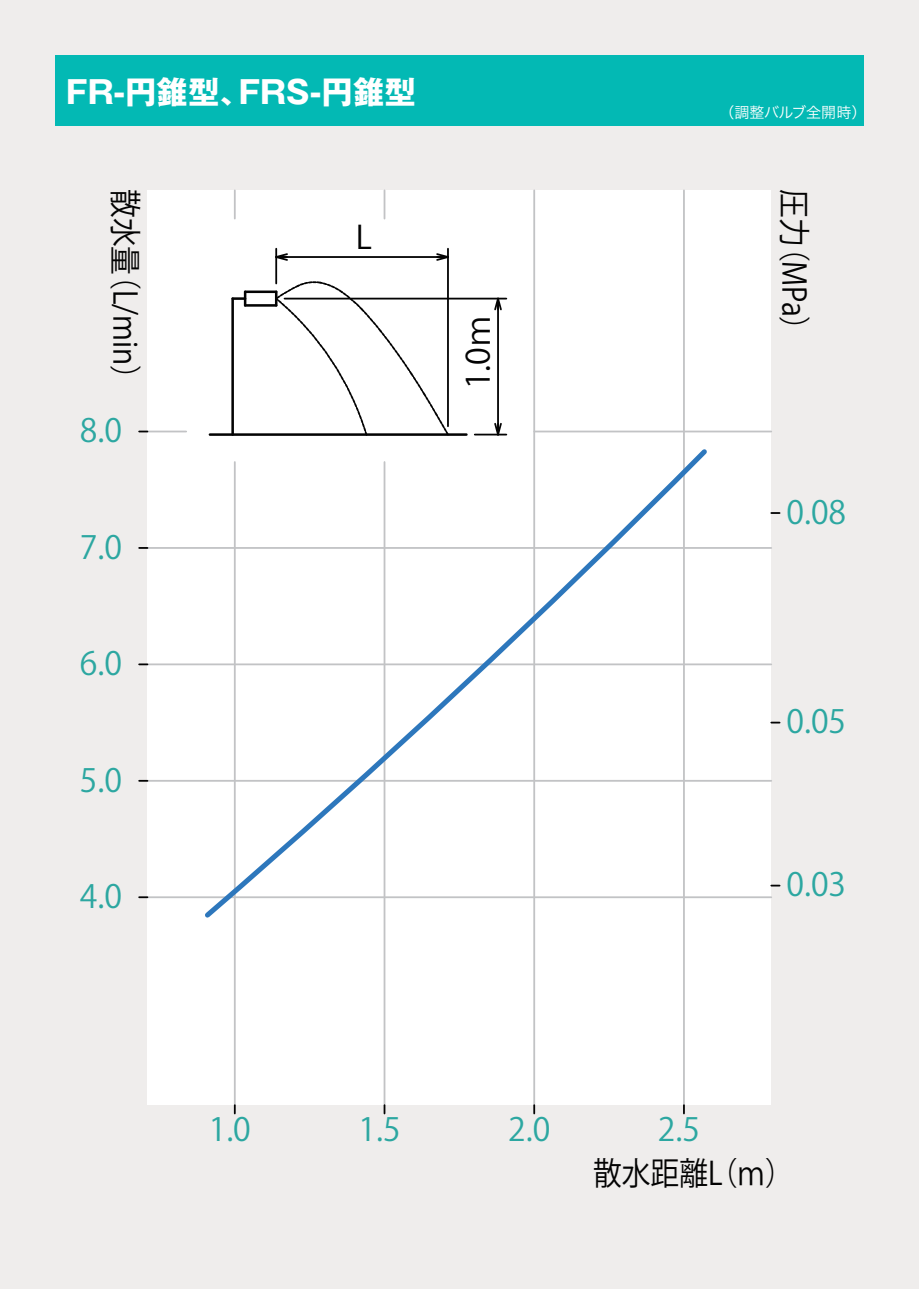
<style>
.page{position:relative;width:919px;height:1289px;background:#fff}
.page>*{position:absolute;margin:0;border:0;box-sizing:border-box;transform-origin:0 0}
.t1{font:31.95px "Koz Go Pr 6 N";color:#2ca7a1}
.t2{font:31.95px "Koz Go Pr 6 N";color:#030303;scale:.9 1}
.t3{font:31.95px "Koz Go Pr 6 N";color:#030303}
.t4{font:700 31.5px "Gothic MB101 Pro";color:#fff}
.t5{font:15px "Hira Kaku Pro N W3";letter-spacing:-.005em;color:#fff}
</style>
<div class="page">
<div style="left:0;top:0;width:918px;height:1288px;background:#efedec"></div>
<div style="left:55px;top:55px;width:808px;height:70px;background:#03b9b4"></div>
<div style="left:147px;top:190px;width:624px;height:915px;background:#fff"></div>
<hr style="left:234px;top:190px;width:2px;height:28px;background:#c2c3c5">
<hr style="left:234px;top:462px;width:2px;height:643px;background:#c2c3c5">
<hr style="left:147px;top:430px;width:39px;height:2px;background:#c2c3c5">
<hr style="left:533px;top:190px;width:2px;height:915px;background:#c2c3c5">
<hr style="left:147px;top:547px;width:624px;height:2px;background:#c2c3c5">
<hr style="left:147px;top:663px;width:624px;height:2px;background:#c2c3c5">
<hr style="left:147px;top:780px;width:624px;height:1px;background:#c2c3c5">
<hr style="left:147px;top:896px;width:624px;height:2px;background:#c2c3c5">
<hr style="left:383px;top:190px;width:2px;height:28px;background:#c2c3c5">
<hr style="left:383px;top:462px;width:2px;height:643px;background:#c2c3c5">
<hr style="left:534px;top:430px;width:237px;height:2px;background:#c2c3c5">
<hr style="left:683px;top:190px;width:1px;height:915px;background:#c2c3c5">
<svg style="left:234px;top:1105px;width:2px;height:8px"></svg>
<svg style="left:139px;top:896px;width:8px;height:2px"></svg>
<svg style="left:139px;top:663px;width:8px;height:2px"></svg>
<svg style="left:139px;top:547px;width:8px;height:2px"></svg>
<svg style="left:139px;top:430px;width:8px;height:2px"></svg>
<svg style="left:533px;top:1105px;width:2px;height:8px"></svg>
<svg style="left:383px;top:1105px;width:2px;height:8px"></svg>
<svg style="left:771px;top:512px;width:8px;height:2px"></svg>
<svg style="left:771px;top:884px;width:8px;height:2px"></svg>
<svg style="left:771px;top:721px;width:8px;height:2px"></svg>
<hr style="left:231px;top:298px;width:3px;height:136px;background:#030303">
<hr style="left:210px;top:433px;width:256px;height:3px;background:#030303">
<svg style="left:200px;top:444px;width:511px;height:478px"></svg>
<svg style="left:233px;top:292px;width:13px;height:13px"></svg>
<hr style="left:245px;top:290px;width:31px;height:3px;background:#030303">
<hr style="left:245px;top:304px;width:31px;height:3px;background:#030303">
<hr style="left:497px;top:298px;width:2px;height:136px;background:#030303">
<svg style="left:493px;top:421px;width:10px;height:15px"></svg>
<svg style="left:493px;top:297px;width:10px;height:15px"></svg>
<hr style="left:474px;top:433px;width:32px;height:2px;background:#030303">
<hr style="left:284px;top:298px;width:222px;height:1px;background:#030303">
<hr style="left:276px;top:256px;width:172px;height:2px;background:#030303">
<svg style="left:277px;top:252px;width:12px;height:10px"></svg>
<svg style="left:435px;top:253px;width:12px;height:8px"></svg>
<hr style="left:275px;top:249px;width:2px;height:34px;background:#030303">
<hr style="left:447px;top:249px;width:2px;height:177px;background:#030303">
<svg style="left:274px;top:280px;width:176px;height:156px"></svg>
<p class="t4" style="left:66px;top:65px;width:351px">FR-円錐型、FRS-円錐型</p>
<p class="t2" style="left:143px;top:189px;width:228px;rotate:90deg">散水量（L/min）</p>
<p class="t1" style="left:80px;top:412px;width:44px">8.0</p>
<p class="t1" style="left:80px;top:529px;width:44px">7.0</p>
<p class="t1" style="left:80px;top:645px;width:44px">6.0</p>
<p class="t1" style="left:80px;top:762px;width:44px">5.0</p>
<p class="t1" style="left:80px;top:878px;width:44px">4.0</p>
<p class="t3" style="left:356px;top:219px;width:18px">L</p>
<p class="t3" style="left:460px;top:389px;width:75px;rotate:-90deg">1.0ｍ</p>
<p class="t5" style="left:719px;top:99px;width:148px">（調整バルブ全開時）</p>
<p class="t2" style="left:812px;top:189px;width:175px;rotate:90deg">圧力（MPa）</p>
<p class="t1" style="left:786px;top:494px;width:61px">0.08</p>
<p class="t1" style="left:786px;top:703px;width:61px">0.05</p>
<p class="t1" style="left:786px;top:866px;width:61px">0.03</p>
<p class="t1" style="left:209px;top:1111px;width:44px">1.0</p>
<p class="t1" style="left:358px;top:1111px;width:44px">1.5</p>
<p class="t1" style="left:508px;top:1111px;width:44px">2.0</p>
<p class="t1" style="left:658px;top:1111px;width:44px">2.5</p>
<p class="t2" style="left:593px;top:1155px;width:224px">散水距離L（ｍ）</p>
</div>
